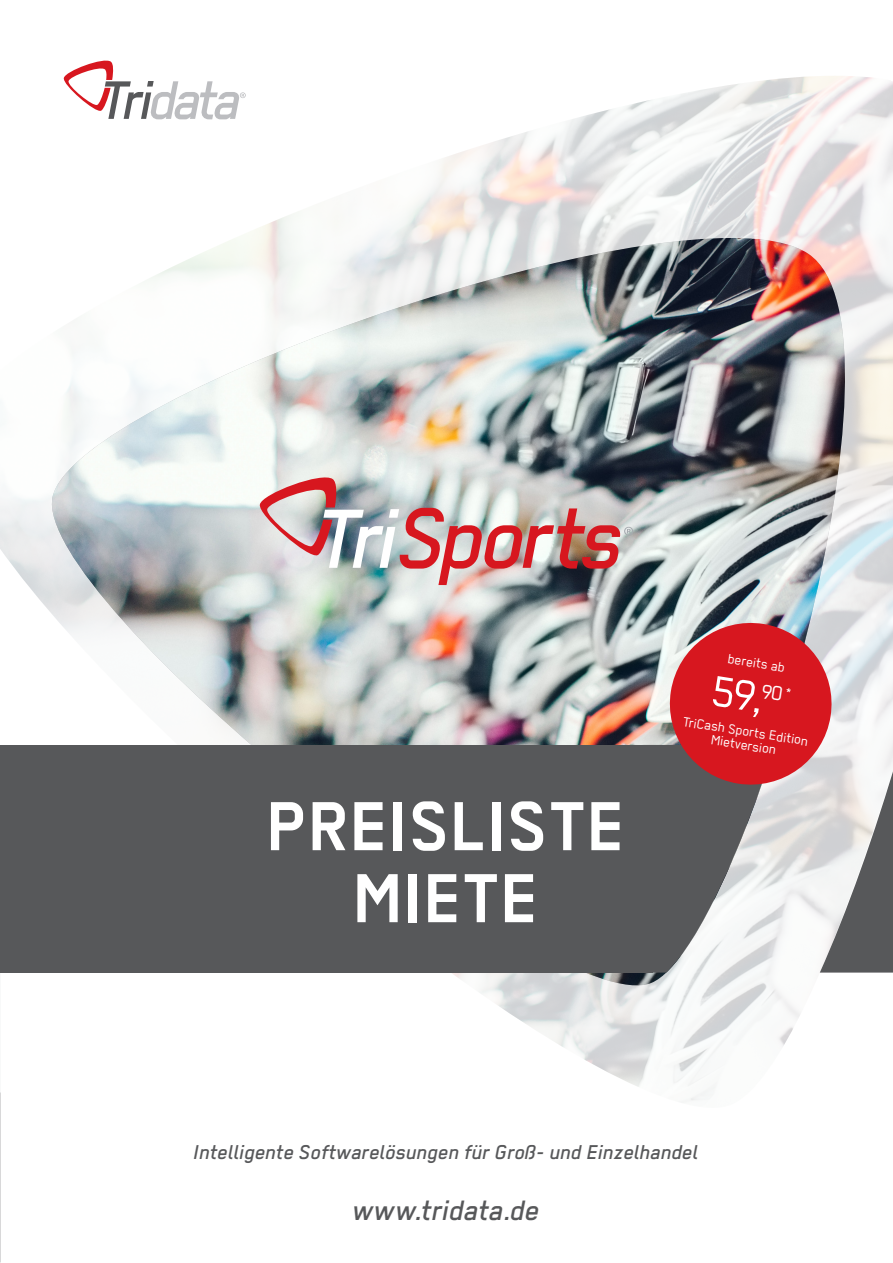
<style>
.page{position:relative;width:893px;height:1263px;background:#fff}
.page>*{position:absolute;margin:0;border:0;box-sizing:border-box;transform-origin:0 0}
.t1{font:700 78px "Regular";color:#fff}
.paragraph_10px_L{font:48px "Regular";color:#fff}
.t2{font:italic 500 31.5px "Regular";color:#57585a}
.t3{font:italic 500 22.5px "Regular";color:#57585a}
.paragraph_10px_L-2{font:15px "Regular";color:#fff}
</style>
<div class="page">
<svg style="left:65px;top:60px;width:49px;height:16px"></svg>
<img style="left:0;top:76px;width:893px;height:1033px">
<div style="left:0;top:745px;width:653px;height:227px;background:#57585a"></div>
<svg style="left:643px;top:617px;width:250px;height:355px"></svg>
<img style="left:258px;top:471px;width:375px;height:114px">
<p class="t1" style="left:267px;top:784px;width:360px">PREISLISTE</p>
<p class="t1" style="left:353px;top:856px;width:187px">MIETE</p>
<p class="paragraph_10px_L-2" style="left:730px;top:650px;width:59px;rotate:9deg">bereits ab</p>
<p class="paragraph_10px_L" style="left:716px;top:664px;width:82px;rotate:9deg">59,<sup>90</sup> <sup>*</sup></p>
<p class="paragraph_10px_L-2" style="left:684px;top:713px;width:128px;rotate:9deg">TriCash Sports Edition</p>
<p class="paragraph_10px_L-2" style="left:712px;top:731px;width:67px;rotate:9deg">Mietversion</p>
<p class="t3" style="left:194px;top:1140px;width:506px">Intelligente Softwarelösungen für Groß- und Einzelhandel</p>
<p class="t2" style="left:353px;top:1192px;width:189px">www.tridata.de</p>
</div>
